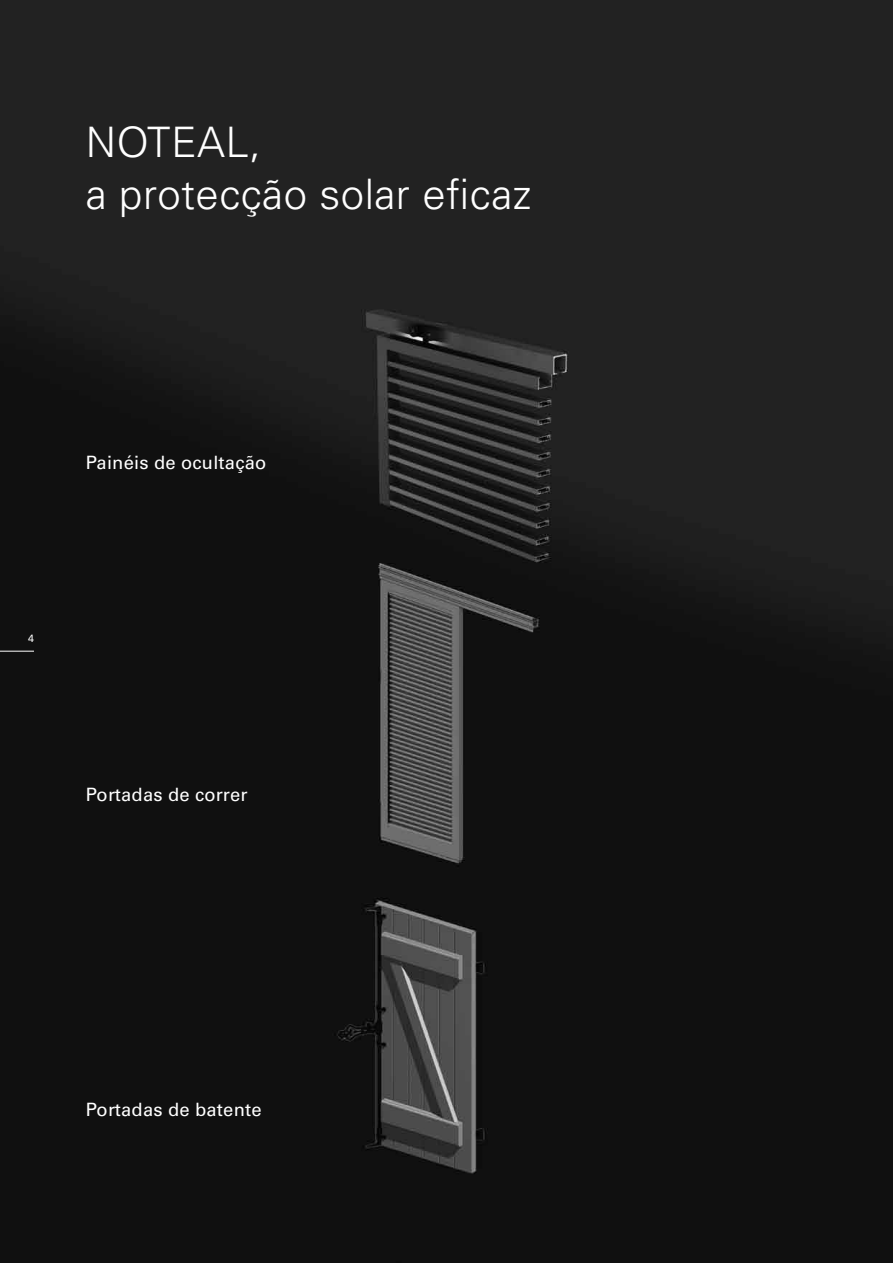
<style>
.page{position:relative;width:893px;height:1263px;background:#fff}
.page>*{position:absolute;margin:0;border:0;box-sizing:border-box;transform-origin:0 0}
.t1{font:300 42px/52.5px "Univers LT Std";letter-spacing:.01em;color:#fff}
.t2{font:18.3px "Univers LT Std";letter-spacing:.01em;color:#fff}
.t3{font:10.5px "Univers LT Std";color:#fff}
</style>
<div class="page">
<img style="left:0;top:0;width:893px;height:1263px">
<hr style="left:0;top:651px;width:34px;height:1px;background:#fff">
<h1 class="t1" style="left:86px;top:116px;width:447px">NOTEAL,<br>a protecção solar eficaz</h1>
<p class="t2" style="left:86px;top:452px;width:182px">Painéis de ocultação</p>
<p class="t3" style="left:28px;top:632px;width:7px">4</p>
<p class="t2" style="left:86px;top:783px;width:163px">Portadas de correr</p>
<p class="t2" style="left:86px;top:1099px;width:177px">Portadas de batente</p>
</div>
